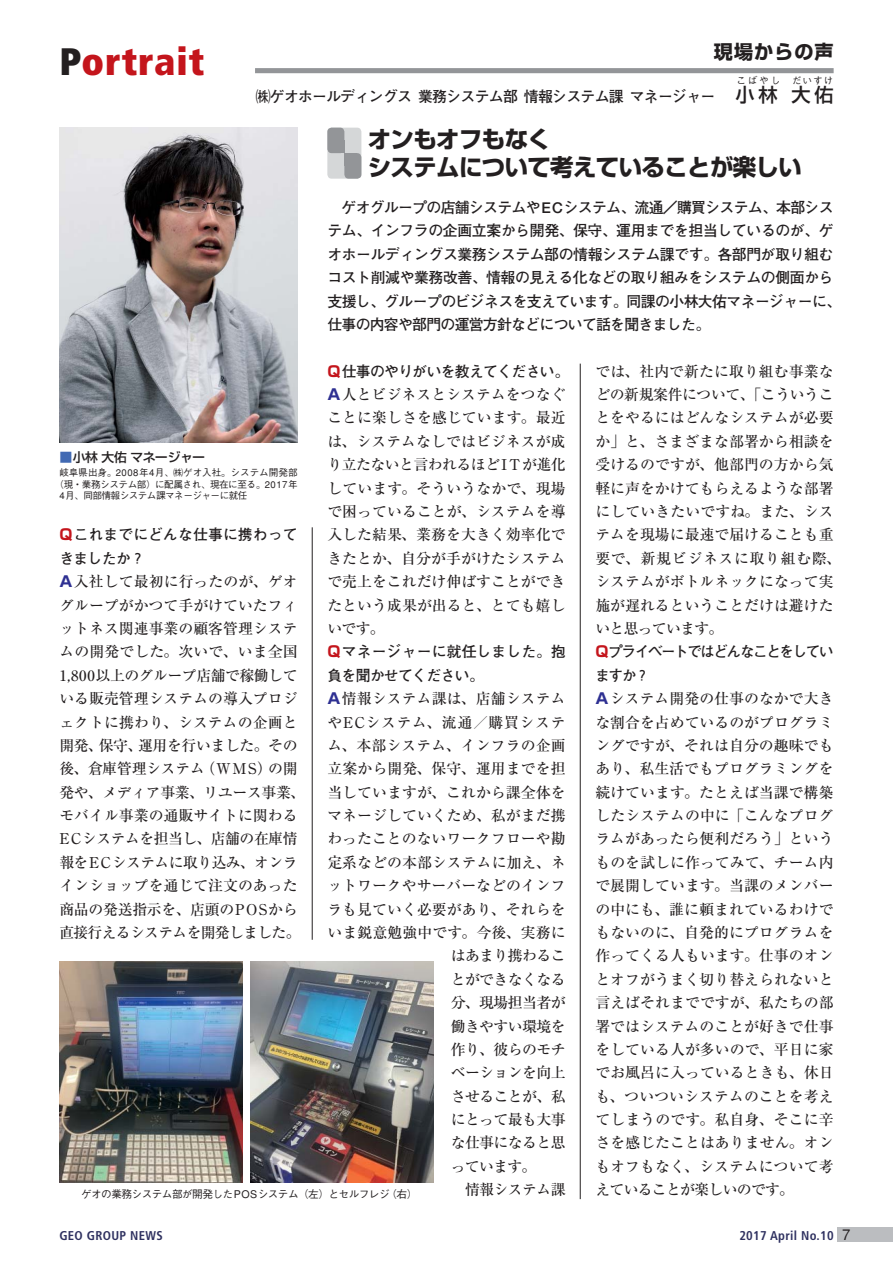
<style>
.page{position:relative;width:893px;height:1263px;background:#fff}
.page>*{position:absolute;margin:0;border:0;box-sizing:border-box;transform-origin:0 0}
.t1{font:900 condensed 38.25px "Frutiger";letter-spacing:.025em;color:#c4151c}
.t2{font:23.4px/27.6px "Shin Go Bold 83 pv RKSJ H";letter-spacing:-.025em;color:#231f20}
.t3{font:19.2px "Shin Go Bold 83 pv RKSJ H";letter-spacing:.05em;color:#231f20}
.t4{font:19.2px "Shin Go Medium 83 pv RKSJ H";color:#231f20}
.t5{font:14.85px/23.4px "Ryumin Medium 83 pv RKSJ H";color:#231f20}
.t6{font:14.85px/23.4px "Futo Go B101 Bold 83 pv RKSJ H";letter-spacing:-.04em;color:#231f20}
.t7{font:14.85px "Ryumin Medium 83 pv RKSJ H";letter-spacing:-.04em;color:#231f20}
.t8{font:14.85px/23.4px "Futo Go B101 Bold 83 pv RKSJ H";letter-spacing:.005em;color:#231f20}
.t9{font:14.85px/23.4px "Futo Go B101 Bold 83 pv RKSJ H";letter-spacing:-.1em;color:#231f20}
.t10{font:14.85px/23.4px "Futo Go B101 Bold 83 pv RKSJ H";color:#231f20}
.t11{font:14.85px "Ryumin Medium 83 pv RKSJ H";letter-spacing:.045em;color:#231f20}
.t12{font:700 condensed 12.75px "Frutiger";letter-spacing:.025em;color:#2f3160}
.t13{font:12.75px "Shin Go Medium 83 pv RKSJ H";letter-spacing:-.025em;color:#231f20}
.t14{font:500 10.65px "Gothic BBB";letter-spacing:-.05em;color:#231f20}
.t15{font:500 9.6px "Gothic BBB";letter-spacing:-.045em;color:#231f20}
.t16{font:500 9.6px "Gothic BBB";color:#231f20}
.s1{color:#231f20}
.s2{font-family:"Shin Go Medium 83 pv RKSJ H";font-size:19.2px}
.s3{font-family:"Shin Go Bold 83 pv RKSJ H";color:#c4151c}
.s4{font-family:"Shin Go Bold 83 pv RKSJ H";color:#2e3092}
.s5{color:#426ab3}
.s6{font-family:"Gothic BBB";font-weight:500;font-stretch:normal;font-size:14.85px;color:#231f20}
</style>
<div class="page">
<div style="left:837px;top:1227px;width:55px;height:15px;background:#bbbdc0"></div>
<div style="left:255px;top:68px;width:578px;height:5px;background:#939598"></div>
<hr style="left:312px;top:527px;width:1px;height:413px;background:#231f20">
<hr style="left:580px;top:364px;width:1px;height:835px;background:#231f20">
<div style="left:327px;top:128px;width:34px;height:51px;background:#d5d7d8;border-radius:4px"></div>
<div style="left:327px;top:128px;width:17px;height:25px;background:#939598;border-radius:4px"></div>
<div style="left:344px;top:153px;width:17px;height:26px;background:#939598;border-radius:4px"></div>
<div style="left:331px;top:140px;width:13px;height:13px;background:#939598"></div>
<div style="left:344px;top:153px;width:13px;height:13px;background:#939598"></div>
<img style="left:59px;top:961px;width:183px;height:221px">
<img style="left:59px;top:127px;width:238px;height:315px">
<img style="left:251px;top:961px;width:182px;height:221px">
<h1 class="t1" style="left:59px;top:46px;width:146px"><span class="s1">P</span>ortrait</h1>
<p class="t3" style="left:714px;top:45px;width:121px">現場からの声</p>
<p class="t6" style="left:256px;top:86px;width:500px">㈱ゲオホールディングス 業務システム部 情報システム課 マネージャー <span class="s2">小</span></p>
<p class="t15" style="left:736px;top:76px;width:46px">こばやし</p>
<p class="t4" style="left:758px;top:87px;width:77px">林 大佑</p>
<p class="t15" style="left:792px;top:76px;width:43px">だいすけ</p>
<h2 class="t2" style="left:368px;top:129px;width:435px">オンもオフもなく<br>システムについて考えていることが楽しい</h2>
<p class="t6" style="left:327px;top:198px;width:515px">　ゲオグループの店舗システムやECシステム、流通／購買システム、本部システム、インフラの企画立案から開発、保守、運用までを担当しているのが、ゲオホールディングス業務システム部の情報システム課です。各部門が取り組むコスト削減や業務改善、情報の見える化などの取り組みをシステムの側面から支援し、グループのビジネスを支えています。同課の小林大佑マネージャーに、仕事の内容や部門の運営方針などについて話を聞きました。</p>
<p class="t6" style="left:327px;top:361px;width:243px"><span class="s3">Q</span>仕事のやりがいを教えてください。</p>
<p class="t5" style="left:327px;top:385px;width:240px;text-align:justify"><span class="s4">A</span>人とビジネスとシステムをつなぐことに楽しさを感じています。最近は、システムなしではビジネスが成り立たないと言われるほどITが進化しています。そういうなかで、現場で困っていることが、システムを導入した結果、業務を大きく効率化できたとか、自分が手がけたシステムで売上をこれだけ伸ばすことができたという成果が出ると、とても嬉しいです。</p>
<p class="t8" style="left:327px;top:642px;width:240px"><span class="s3">Q</span>マネージャーに就任しました。抱負を聞かせてください。</p>
<p class="t5" style="left:327px;top:689px;width:240px"><span class="s4">A</span>情報システム課は、店舗システム</p>
<p class="t11" style="left:327px;top:716px;width:240px">やECシステム、流通／購買システ</p>
<p class="t5" style="left:327px;top:736px;width:240px">ム、本部システム、インフラの企画</p>
<p class="t5" style="left:327px;top:759px;width:240px">立案から開発、保守、運用までを担</p>
<p class="t5" style="left:327px;top:782px;width:240px">当していますが、これから課全体を</p>
<p class="t5" style="left:327px;top:806px;width:240px">マネージしていくため、私がまだ携</p>
<p class="t5" style="left:327px;top:829px;width:240px">わったことのないワークフローや勘</p>
<p class="t5" style="left:327px;top:853px;width:240px">定系などの本部システムに加え、ネ</p>
<p class="t5" style="left:327px;top:876px;width:240px">ットワークやサーバーなどのインフ</p>
<p class="t5" style="left:327px;top:899px;width:240px">ラも見ていく必要があり、それらを</p>
<p class="t5" style="left:327px;top:923px;width:240px">いま鋭意勉強中です。今後、実務に</p>
<p class="t7" style="left:451px;top:950px;width:116px">はあまり携わるこ</p>
<p class="t7" style="left:451px;top:974px;width:116px">とができなくなる</p>
<p class="t5" style="left:451px;top:993px;width:116px">分、現場担当者が</p>
<p class="t7" style="left:451px;top:1020px;width:116px">働きやすい環境を</p>
<p class="t5" style="left:451px;top:1040px;width:116px">作り、彼らのモチ</p>
<p class="t7" style="left:451px;top:1067px;width:116px">ベーションを向上</p>
<p class="t5" style="left:451px;top:1086px;width:116px">させることが、私</p>
<p class="t7" style="left:451px;top:1114px;width:116px">にとって最も大事</p>
<p class="t7" style="left:451px;top:1137px;width:116px">な仕事になると思</p>
<p class="t5" style="left:451px;top:1157px;width:87px">っています。</p>
<p class="t7" style="left:451px;top:1184px;width:116px">　情報システム課</p>
<p class="t13" style="left:59px;top:452px;width:147px"><span class="s5">■</span>小林 大佑 マネージャー</p>
<p class="t16" style="left:59px;top:469px;width:240px">岐阜県出身。2008年4月、㈱ゲオ入社。システム開発部</p>
<p class="t15" style="left:55px;top:480px;width:244px">（現・業務システム部）に配属され、現在に至る。2017年</p>
<p class="t15" style="left:59px;top:492px;width:190px">4月、同部情報システム課マネージャーに就任</p>
<p class="t10" style="left:59px;top:525px;width:240px"><span class="s3">Q</span>これまでにどんな仕事に携わってきましたか？</p>
<p class="t5" style="left:59px;top:572px;width:247px"><span class="s4">A</span>入社して最初に行ったのが、ゲオグループがかつて手がけていたフィットネス関連事業の顧客管理システムの開発でした。次いで、いま全国<br>1,800以上のグループ店舗で稼働している販売管理システムの導入プロジェクトに携わり、システムの企画と開発、保守、運用を行いました。その後、倉庫管理システム（WMS）の開発や、メディア事業、リユース事業、モバイル事業の通販サイトに関わる<br>ECシステムを担当し、店舗の在庫情報をECシステムに取り込み、オンラインショップを通じて注文のあった商品の発送指示を、店頭のPOSから直接行えるシステムを開発しました。</p>
<p class="t14" style="left:81px;top:1190px;width:338px">ゲオの業務システム部が開発したPOSシステム（左）とセルフレジ（右）</p>
<p class="t5" style="left:595px;top:361px;width:247px">では、社内で新たに取り組む事業などの新規案件について、「こういうことをやるにはどんなシステムが必要か」と、さまざまな部署から相談を受けるのですが、他部門の方から気軽に声をかけてもらえるような部署にしていきたいですね。また、システムを現場に最速で届けることも重要で、新規ビジネスに取り組む際、システムがボトルネックになって実施が遅れるということだけは避けたいと思っています。</p>
<p class="t9" style="left:595px;top:642px;width:240px"><span class="s3">Q</span>プライベートではどんなことをしていますか？</p>
<p class="t5" style="left:595px;top:689px;width:240px;text-align:justify"><span class="s4">A</span>システム開発の仕事のなかで大きな割合を占めているのがプログラミングですが、それは自分の趣味でもあり、私生活でもプログラミングを続けています。たとえば当課で構築したシステムの中に「こんなプログラムがあったら便利だろう」というものを試しに作ってみて、チーム内で展開しています。当課のメンバーの中にも、誰に頼まれているわけでもないのに、自発的にプログラムを作ってくる人もいます。仕事のオンとオフがうまく切り替えられないと言えばそれまでですが、私たちの部署ではシステムのことが好きで仕事をしている人が多いので、平日に家でお風呂に入っているときも、休日も、ついついシステムのことを考えてしまうのです。私自身、そこに辛さを感じたことはありません。オンもオフもなく、システムについて考えていることが楽しいのです。</p>
<p class="t12" style="left:59px;top:1230px;width:105px">GEO GROUP NEWS</p>
<p class="t12" style="left:739px;top:1230px;width:113px">2017 April No.10 <span class="s6">7</span></p>
</div>
